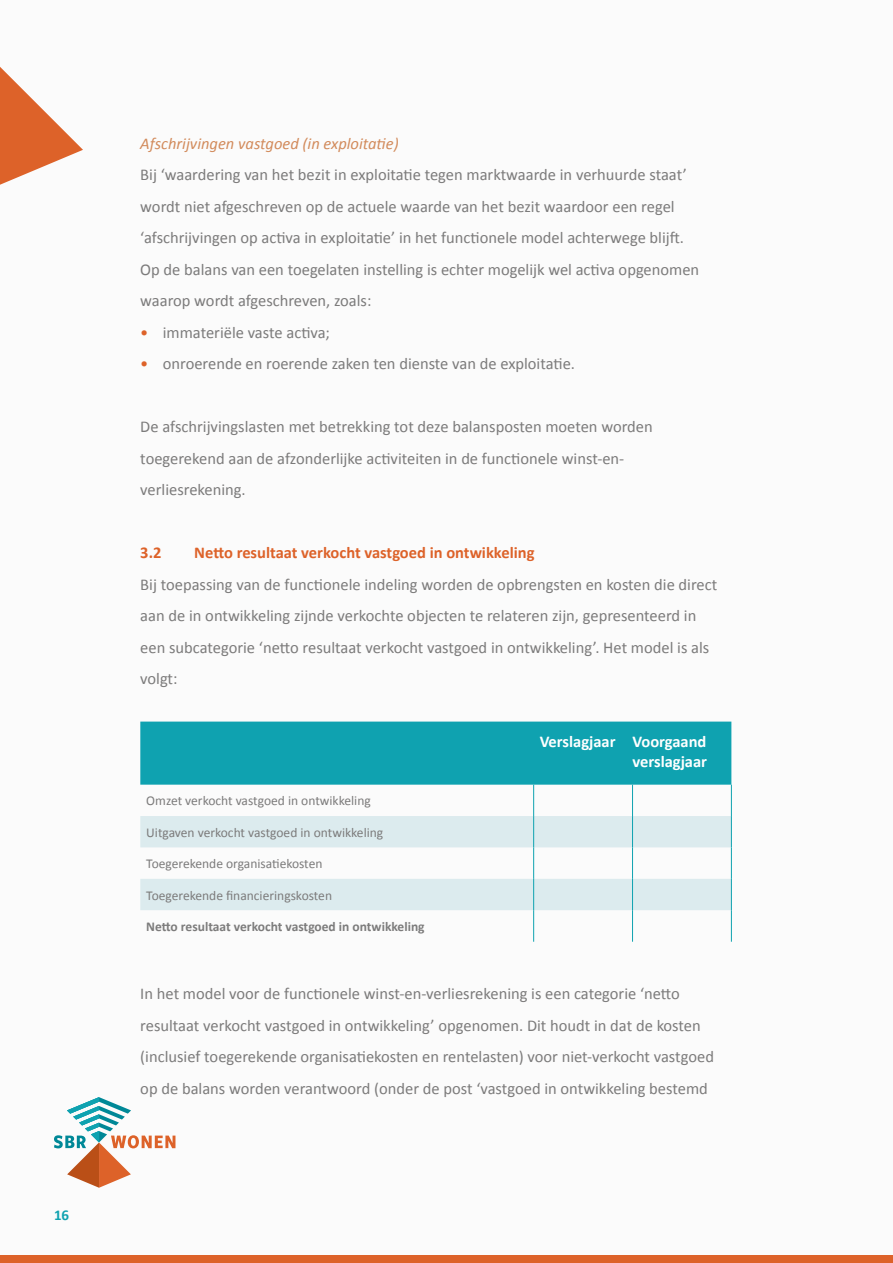
<style>
.page{position:relative;width:893px;height:1263px;background:#fbfbfb}
.page>*{position:absolute;margin:0;border:0;box-sizing:border-box;transform-origin:0 0}
.t1{font:16.5px/31.5px "Calibri";color:#7c7b7b}
.t2{font:700 16.5px "Calibri";color:#dd6229}
.t3{font:italic 16.5px "Calibri";color:#d28b5c}
.t4{font:700 16.5px/19.5px "Calibri";color:#fff;text-align:right}
.t5{font:700 15px "Calibri";color:#0fa2b0}
.t6{font:13.5px "Calibri";color:#7c7b7b}
.t7{font:700 13.5px "Calibri";color:#7c7b7b}
.s1{color:#dd6229}
</style>
<div class="page">
<svg style="left:54px;top:1097px;width:121px;height:91px"></svg>
<svg style="left:0;top:67px;width:83px;height:118px"></svg>
<div style="left:0;top:1255px;width:893px;height:8px;background:#dd6229"></div>
<div style="left:140px;top:722px;width:591px;height:63px;background:#0fa2b0"></div>
<svg style="left:140px;top:816px;width:591px;height:94px;fill:#dcebee"></svg>
<hr style="left:533px;top:785px;width:1px;height:31px;background:#0fa2b0">
<hr style="left:632px;top:785px;width:1px;height:31px;background:#0fa2b0">
<hr style="left:731px;top:785px;width:1px;height:31px;background:#0fa2b0">
<hr style="left:533px;top:847px;width:1px;height:32px;background:#0fa2b0">
<hr style="left:632px;top:847px;width:1px;height:32px;background:#0fa2b0">
<hr style="left:731px;top:847px;width:1px;height:32px;background:#0fa2b0">
<hr style="left:533px;top:910px;width:1px;height:32px;background:#0fa2b0">
<hr style="left:632px;top:910px;width:1px;height:32px;background:#0fa2b0">
<hr style="left:731px;top:910px;width:1px;height:32px;background:#0fa2b0">
<hr style="left:533px;top:816px;width:1px;height:31px;background:#0fa2b0">
<hr style="left:632px;top:816px;width:1px;height:31px;background:#0fa2b0">
<hr style="left:731px;top:816px;width:1px;height:31px;background:#0fa2b0">
<hr style="left:533px;top:879px;width:1px;height:31px;background:#0fa2b0">
<hr style="left:632px;top:879px;width:1px;height:31px;background:#0fa2b0">
<hr style="left:731px;top:879px;width:1px;height:31px;background:#0fa2b0">
<p class="t5" style="left:54px;top:1205px;width:17px">16</p>
<p class="t3" style="left:140px;top:132px;width:260px">Afschrijvingen vastgoed (in exploitatie)</p>
<p class="t1" style="left:140px;top:158px;width:560px">Bij ‘waardering van het bezit in exploitatie tegen marktwaarde in verhuurde staat’ wordt niet afgeschreven op de actuele waarde van het bezit waardoor een regel ‘afschrijvingen op activa in exploitatie’ in het functionele model achterwege blijft.<br>Op de balans van een toegelaten instelling is echter mogelijk wel activa opgenomen waarop wordt afgeschreven, zoals:</p>
<p class="t1" style="left:140px;top:316px;width:191px"><span class="s1">•</span> immateriële vaste activa;</p>
<p class="t1" style="left:140px;top:347px;width:436px"><span class="s1">•</span> onroerende en roerende zaken ten dienste van de exploitatie.</p>
<p class="t1" style="left:140px;top:410px;width:514px">De afschrijvingslasten met betrekking tot deze balansposten moeten worden toegerekend aan de afzonderlijke activiteiten in de functionele winst-en&shy;verliesrekening.</p>
<p class="t2" style="left:140px;top:541px;width:23px">3.2</p>
<p class="t2" style="left:194px;top:541px;width:342px">Netto resultaat verkocht vastgoed in ontwikkeling</p>
<p class="t1" style="left:140px;top:568px;width:578px">Bij toepassing van de functionele indeling worden de opbrengsten en kosten die direct aan de in ontwikkeling zijnde verkochte objecten te relateren zijn, gepresenteerd in een subcategorie ‘netto resultaat verkocht vastgoed in ontwikkeling’. Het model is als volgt:</p>
<p class="t6" style="left:146px;top:791px;width:226px">Omzet verkocht vastgoed in ontwikkeling</p>
<p class="t6" style="left:146px;top:823px;width:238px">Uitgaven verkocht vastgoed in ontwikkeling</p>
<p class="t6" style="left:146px;top:854px;width:178px">Toegerekende organisatiekosten</p>
<p class="t6" style="left:146px;top:886px;width:187px">Toegerekende financieringskosten</p>
<p class="t7" style="left:146px;top:917px;width:280px">Netto resultaat verkocht vastgoed in ontwikkeling</p>
<p class="t4" style="left:540px;top:731px;width:169px">Verslagjaar Voorgaand verslagjaar</p>
<p class="t1" style="left:140px;top:977px;width:575px">In het model voor de functionele winst-en-verliesrekening is een categorie ‘netto resultaat verkocht vastgoed in ontwikkeling’ opgenomen. Dit houdt in dat de kosten (inclusief toegerekende organisatiekosten en rentelasten) voor niet-verkocht vastgoed op de balans worden verantwoord (onder de post ‘vastgoed in ontwikkeling bestemd</p>
</div>
